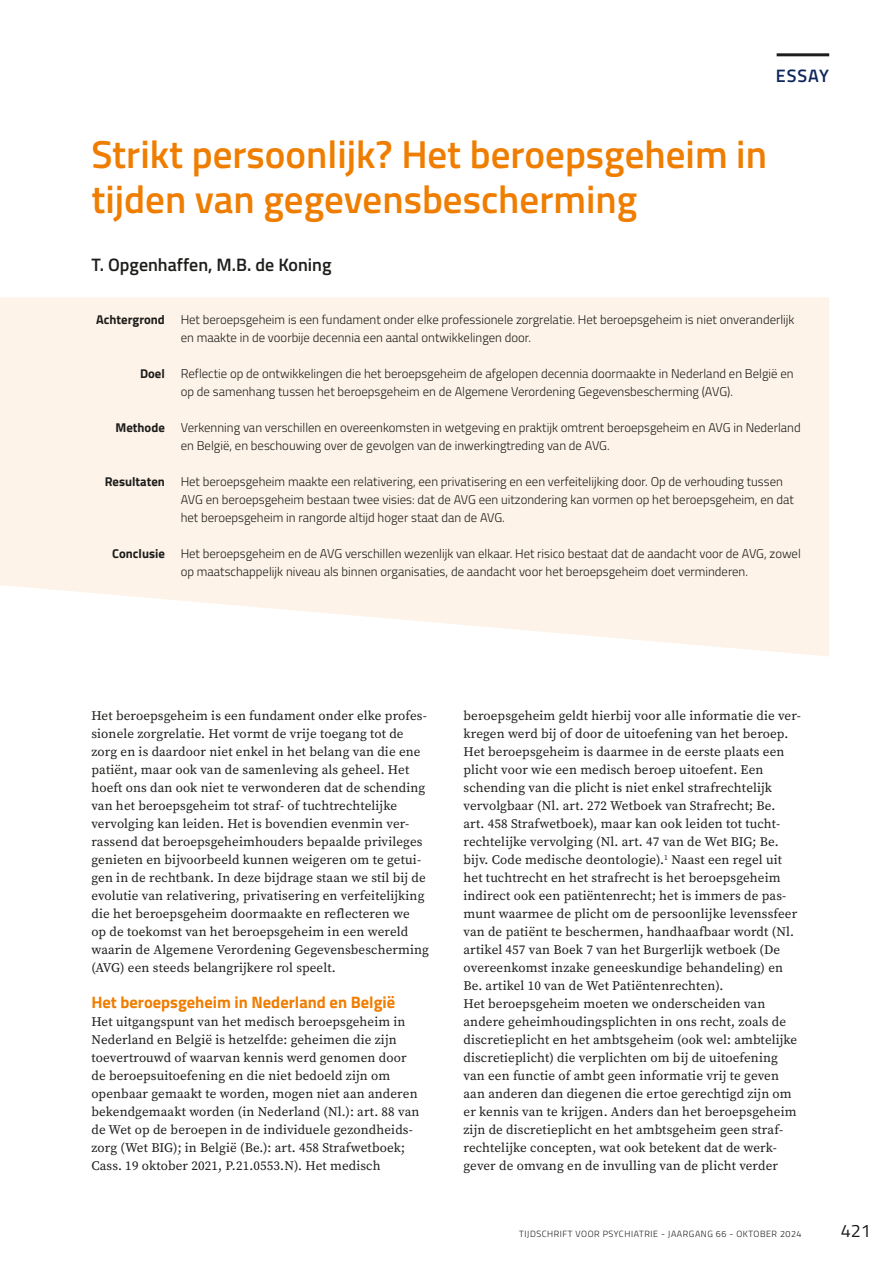
<style>
.page{position:relative;width:893px;height:1263px;background:#fff}
.page>*{position:absolute;margin:0;border:0;box-sizing:border-box;transform-origin:0 0}
.tvp_title_nld{font:600 39px/45px "Titillium Web";color:#ef7d00}
.tvp_authors_nld{font:600 18px "Titillium Web";color:#1d1d1b}
.tvp_section{font:600 18px "Titillium Web";letter-spacing:.055em;color:#0f265c}
.t1{font:18px "Titillium Web";color:#1d1d1b}
.k2{font:700 16.5px "Titillium Web";color:#ef7d00}
.standaard{font:13.2px/18px "Source Serif Variable";letter-spacing:.01em;color:#1d1d1b}
.tvp_summary_nld{font:300 12.75px/18px "Titillium Web";color:#1d1d1b}
.t2{font:300 9px "Titillium Web";letter-spacing:.06em;color:#1d1d1b}
.s1{font-weight:700}
</style>
<div class="page">
<svg style="left:0;top:297px;width:829px;height:359px;background:#fef4ea"></svg>
<hr style="left:777px;top:53px;width:52px;height:3px;background:#1d1d1b">
<p class="tvp_section" style="left:776px;top:62px;width:55px">ESSAY</p>
<p class="tvp_title_nld" style="left:91px;top:129px;width:677px">Strikt persoonlijk? Het beroepsgeheim in tijden van gegevensbescherming</p>
<p class="tvp_authors_nld" style="left:91px;top:251px;width:242px">T. Opgenhaffen, M.B. de Koning</p>
<p class="tvp_summary_nld" style="left:181px;top:310px;width:615px;text-indent:-84px"><span class="s1">Achtergrond</span> Het beroepsgeheim is een fundament onder elke professionele zorgrelatie. Het beroepsgeheim is niet onveranderlijk en maakte in de voorbije decennia een aantal ontwikkelingen door.</p>
<p class="tvp_summary_nld" style="left:181px;top:364px;width:614px;text-indent:-41px"><span class="s1">Doel</span> Reflectie op de ontwikkelingen die het beroepsgeheim de afgelopen decennia doormaakte in Nederland en België en op de samenhang tussen het beroepsgeheim en de Algemene Verordening Gegevensbescherming (AVG).</p>
<p class="tvp_summary_nld" style="left:181px;top:418px;width:621px;text-indent:-65px"><span class="s1">Methode</span> Verkenning van verschillen en overeenkomsten in wetgeving en praktijk omtrent beroepsgeheim en AVG in Nederland en België, en beschouwing over de gevolgen van de inwerkingtreding van de AVG.</p>
<p class="tvp_summary_nld" style="left:181px;top:472px;width:615px;text-indent:-76px"><span class="s1">Resultaten</span> Het beroepsgeheim maakte een relativering, een privatisering en een verfeitelijking door. Op de verhouding tussen<br>AVG en beroepsgeheim bestaan twee visies: dat de AVG een uitzondering kan vormen op het beroepsgeheim, en dat het beroepsgeheim in rangorde altijd hoger staat dan de AVG.</p>
<p class="tvp_summary_nld" style="left:181px;top:544px;width:622px;text-indent:-68px"><span class="s1">Conclusie</span> Het beroepsgeheim en de AVG verschillen wezenlijk van elkaar. Het risico bestaat dat de aandacht voor de AVG, zowel op maatschappelijk niveau als binnen organisaties, de aandacht voor het beroepsgeheim doet verminderen.</p>
<p class="standaard" style="left:91px;top:707px;width:339px">Het beroepsgeheim is een fundament onder elke profes&shy;sionele zorgrelatie. Het vormt de vrije toegang tot de zorg en is daardoor niet enkel in het belang van die ene patiënt, maar ook van de samenleving als geheel. Het hoeft ons dan ook niet te verwonderen dat de schending van het beroepsgeheim tot straf- of tuchtrechtelijke vervolging kan leiden. Het is bovendien evenmin ver&shy;rassend dat beroepsgeheimhouders bepaalde privileges genieten en bijvoorbeeld kunnen weigeren om te getui&shy;gen in de rechtbank. In deze bijdrage staan we stil bij de evolutie van relativering, privatisering en verfeitelijking die het beroepsgeheim doormaakte en reflecteren we<br>op de toekomst van het beroepsgeheim in een wereld waarin de Algemene Verordening Gegevensbescherming (AVG) een steeds belangrijkere rol speelt.</p>
<p class="k2" style="left:91px;top:990px;width:305px">Het beroepsgeheim in Nederland en België</p>
<p class="standaard" style="left:91px;top:1013px;width:329px">Het uitgangspunt van het medisch beroepsgeheim in Nederland en België is hetzelfde: geheimen die zijn toevertrouwd of waarvan kennis werd genomen door de beroepsuitoefening en die niet bedoeld zijn om openbaar gemaakt te worden, mogen niet aan anderen bekendgemaakt worden (in Nederland (Nl.): art. 88 van de Wet op de beroepen in de individuele gezondheids&shy;zorg (Wet BIG); in België (Be.): art. 458 Strafwetboek; Cass. 19 oktober 2021, P.21.0553.N). Het medisch</p>
<p class="standaard" style="left:463px;top:707px;width:339px">beroepsgeheim geldt hierbij voor alle informatie die ver&shy;kregen werd bij of door de uitoefening van het beroep.</p>
<p class="standaard" style="left:463px;top:743px;width:335px">Het beroepsgeheim is daarmee in de eerste plaats een plicht voor wie een medisch beroep uitoefent. Een schending van die plicht is niet enkel strafrechtelijk vervolgbaar (Nl. art. 272 Wetboek van Strafrecht; Be. art. 458 Strafwetboek), maar kan ook leiden tot tucht&shy;rechtelijke vervolging (Nl. art. 47 van de Wet BIG; Be. bijv. Code medische deontologie).<sup>1</sup> Naast een regel uit het tuchtrecht en het strafrecht is het beroepsgeheim indirect ook een patiëntenrecht; het is immers de pas&shy;munt waarmee de plicht om de persoonlijke levenssfeer van de patiënt te beschermen, handhaafbaar wordt (Nl. artikel 457 van Boek 7 van het Burgerlijk wetboek (De overeenkomst inzake geneeskundige behandeling) en Be. artikel 10 van de Wet Patiëntenrechten).</p>
<p class="standaard" style="left:463px;top:995px;width:335px">Het beroepsgeheim moeten we onderscheiden van andere geheimhoudingsplichten in ons recht, zoals de discretieplicht en het ambtsgeheim (ook wel: ambtelijke discretieplicht) die verplichten om bij de uitoefening van een functie of ambt geen informatie vrij te geven aan anderen dan diegenen die ertoe gerechtigd zijn om er kennis van te krijgen. Anders dan het beroepsgeheim zijn de discretieplicht en het ambtsgeheim geen straf&shy;rechtelijke concepten, wat ook betekent dat de werk&shy;gever de omvang en de invulling van de plicht verder</p>
<p class="t2" style="left:519px;top:1228px;width:284px">TIJDSCHRIFT VOOR PSYCHIATRIE - JAARGANG 66 - OKTOBER 2024</p>
<h2 class="t1" style="left:841px;top:1218px;width:32px">421</h2>
</div>
